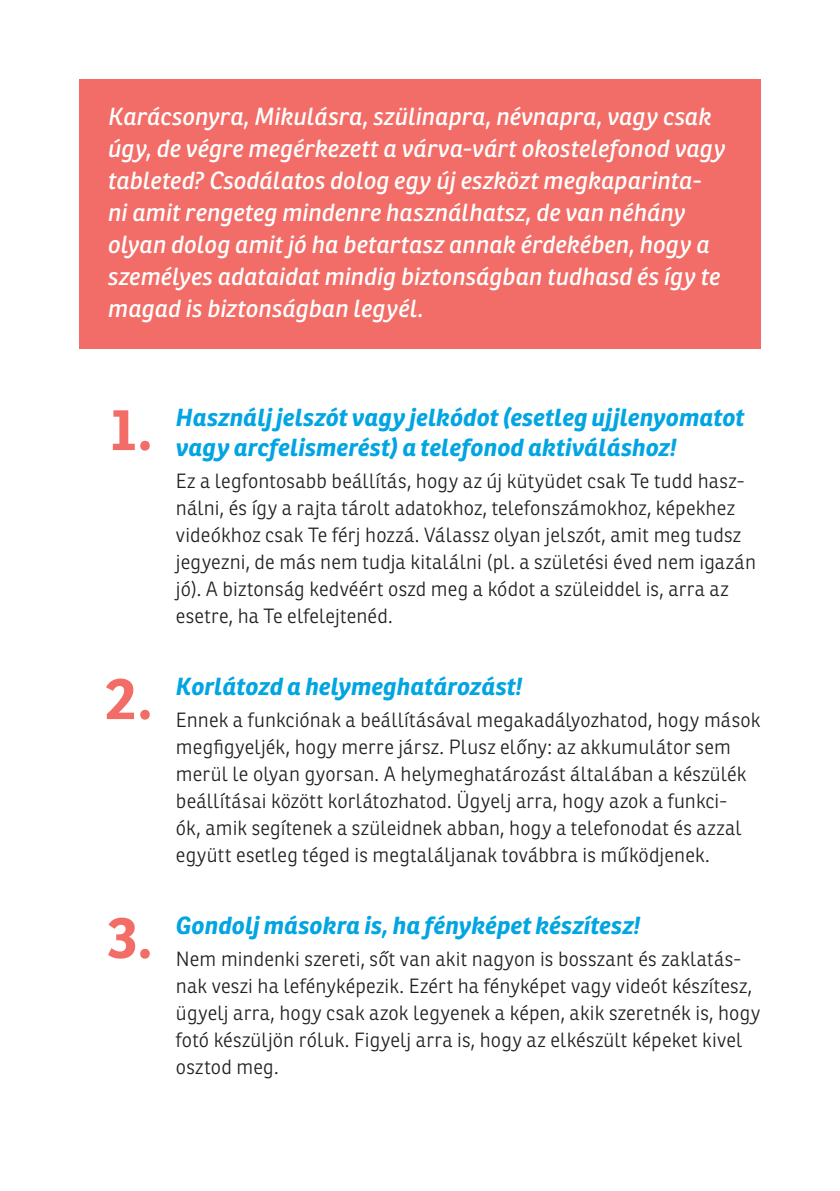
<style>
.page{position:relative;width:840px;height:1191px;background:#fff}
.page>*{position:absolute;margin:0;border:0;box-sizing:border-box;transform-origin:0 0}
.t1{font:700 58px "Ronnia";color:#f26d67}
.t2{font:italic 24px/32px "Ronnia";letter-spacing:-.005em;color:#fff}
.t3{font:italic 700 24px/30px "Ronnia";color:#00a5e1}
.t4{font:300 20px/27px "Ronnia";letter-spacing:.01em;color:#231f20}
</style>
<div class="page">
<div style="left:79px;top:79px;width:681px;height:270px;background:#f26d67"></div>
<p class="t2" style="left:108px;top:100px;width:618px">Karácsonyra, Mikulásra, szülinapra, névnapra, vagy csak úgy, de végre megérkezett a várva-várt okostelefonod vagy tableted? Csodálatos dolog egy új eszközt megkaparinta&shy;ni amit rengeteg mindenre használhatsz, de van néhány olyan dolog amit jó ha betartasz annak érdekében, hogy a személyes adataidat mindig biztonságban tudhasd és így te magad is biztonságban legyél.</p>
<h1 class="t1" style="left:110px;top:392px;width:45px">1.</h1>
<p class="t3" style="left:176px;top:402px;width:569px">Használj jelszót vagy jelkódot (esetleg ujjlenyomatot vagy arcfelismerést) a telefonod aktiváláshoz!</p>
<p class="t4" style="left:176px;top:467px;width:581px">Ez a legfontosabb beállítás, hogy az új kütyüdet csak Te tudd hasz&shy;nálni, és így a rajta tárolt adatokhoz, telefonszámokhoz, képekhez videókhoz csak Te férj hozzá. Válassz olyan jelszót, amit meg tudsz jegyezni, de más nem tudja kitalálni (pl. a születési éved nem igazán jó). A biztonság kedvéért oszd meg a kódot a szüleiddel is, arra az esetre, ha Te elfelejtenéd.</p>
<h1 class="t1" style="left:105px;top:661px;width:49px">2.</h1>
<p class="t3" style="left:176px;top:671px;width:348px">Korlátozd a helymeghatározást!</p>
<p class="t4" style="left:176px;top:706px;width:585px">Ennek a funkciónak a beállításával megakadályozhatod, hogy mások megfigyeljék, hogy merre jársz. Plusz előny: az akkumulátor sem merül le olyan gyorsan. A helymeghatározást általában a készülék beállításai között korlátozhatod. Ügyelj arra, hogy azok a funkci-<br>ók, amik segítenek a szüleidnek abban, hogy a telefonodat és azzal együtt esetleg téged is megtaláljanak továbbra is működjenek.</p>
<h1 class="t1" style="left:107px;top:900px;width:47px">3.</h1>
<p class="t3" style="left:176px;top:910px;width:465px">Gondolj másokra is, ha fényképet készítesz!</p>
<p class="t4" style="left:176px;top:945px;width:585px">Nem mindenki szereti, sőt van akit nagyon is bosszant és zaklatás&shy;nak veszi ha lefényképezik. Ezért ha fényképet vagy videót készítesz, ügyelj arra, hogy csak azok legyenek a képen, akik szeretnék is, hogy fotó készüljön róluk. Figyelj arra is, hogy az elkészült képeket kivel osztod meg.</p>
</div>
